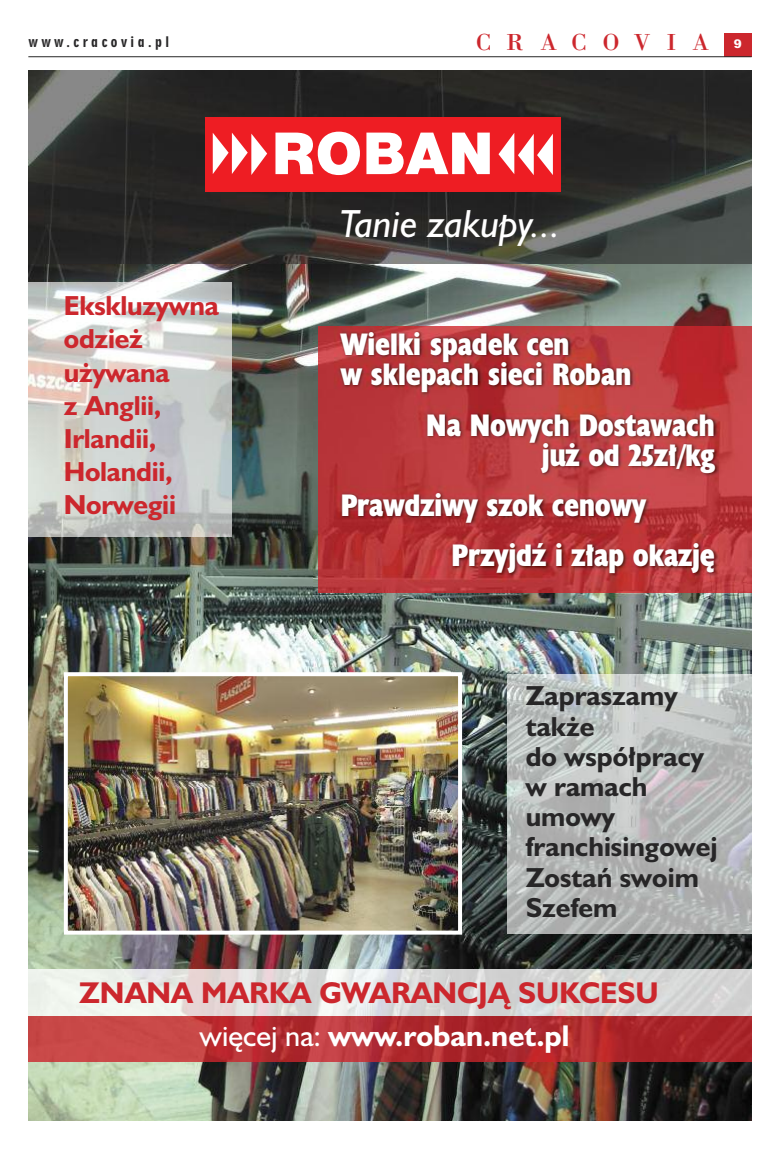
<style>
.page{position:relative;width:780px;height:1149px;background:#fff}
.page>*{position:absolute;margin:0;border:0;box-sizing:border-box;transform-origin:0 0}
.t1{font:italic 39.4px "Humanst 521 EU";color:#fff}
.t2{font:31.4px/30.1px "Humanst 521 X Bd Cn EU";letter-spacing:-.015em;color:#fff}
.t3{font:700 30.1px "Humanst 521 EU";color:#cc272d}
.t4{font:700 30.1px "Humanst 521 EU";color:#fff}
.t5{font:700 27.6px/30.1px "Humanst 521 EU";color:#272627}
.t6{font:700 27.6px/33.2px "Humanst 521 EU";letter-spacing:-.01em;color:#cc272d}
.t7{font:24px "Bodoni EU";letter-spacing:.65em;color:#cc272d}
.t8{font:14px "Geometric 706 Blk Cn EU";letter-spacing:.25em;color:#272627}
.s1{font-family:"Arial";font-weight:900;font-size:12px;color:#fff}
.s2{font-weight:400}
</style>
<div class="page">
<div style="left:724px;top:33px;width:27px;height:24px;background:#cc272d"></div>
<hr style="left:28px;top:56px;width:723px;height:1px;background:#272627">
<img style="left:28px;top:264px;width:723px;height:856px">
<img style="left:69px;top:677px;width:388px;height:252px">
<div style="left:64px;top:672px;width:398px;height:262px;border:4px solid #fff"></div>
<img style="left:28px;top:71px;width:723px;height:193px">
<div style="left:205px;top:117px;width:355px;height:74px;background:#ee1d23"></div>
<svg style="left:213px;top:133px;width:54px;height:42px"></svg>
<svg style="left:498px;top:133px;width:55px;height:42px"></svg>
<svg style="left:275px;top:132px;width:215px;height:43px"></svg>
<img style="left:28px;top:969px;width:723px;height:91px">
<img style="left:28px;top:1014px;width:723px;height:1px">
<img style="left:28px;top:283px;width:203px;height:253px">
<img style="left:507px;top:674px;width:244px;height:259px">
<img style="left:313px;top:325px;width:433px;height:273px">
<p class="t8" style="left:28px;top:33px;width:142px">www.cracovia.pl</p>
<p class="t7" style="left:475px;top:27px;width:268px">CRACOVIA <span class="s1">9</span></p>
<p class="t6" style="left:64px;top:289px;width:157px">Ekskluzywna odzież używana<br>z Anglii,<br>Irlandii,<br>Holandii,<br>Norwegii</p>
<p class="t1" style="left:339px;top:200px;width:223px">Tanie zakupy...</p>
<p class="t2" style="left:340px;top:330px;width:293px">Wielki spadek cen<br>w sklepach sieci Roban</p>
<p class="t2" style="left:426px;top:410px;width:291px;text-align:right">Na Nowych Dostawach już od 25zł/kg</p>
<p class="t2" style="left:451px;top:480px;width:265px;line-height:50.2px;text-indent:-111px">Prawdziwy szok cenowy<br>Przyjdź i złap okazję</p>
<p class="t5" style="left:525px;top:681px;width:193px">Zapraszamy także<br>do współpracy w ramach umowy franchisingowej<br>Zostań swoim<br>Szefem</p>
<p class="t3" style="left:79px;top:973px;width:581px">ZNANA MARKA GWARANCJĄ SUKCESU</p>
<p class="t4" style="left:200px;top:1016px;width:371px"><span class="s2">więcej na:</span> www.roban.net.pl</p>
</div>
